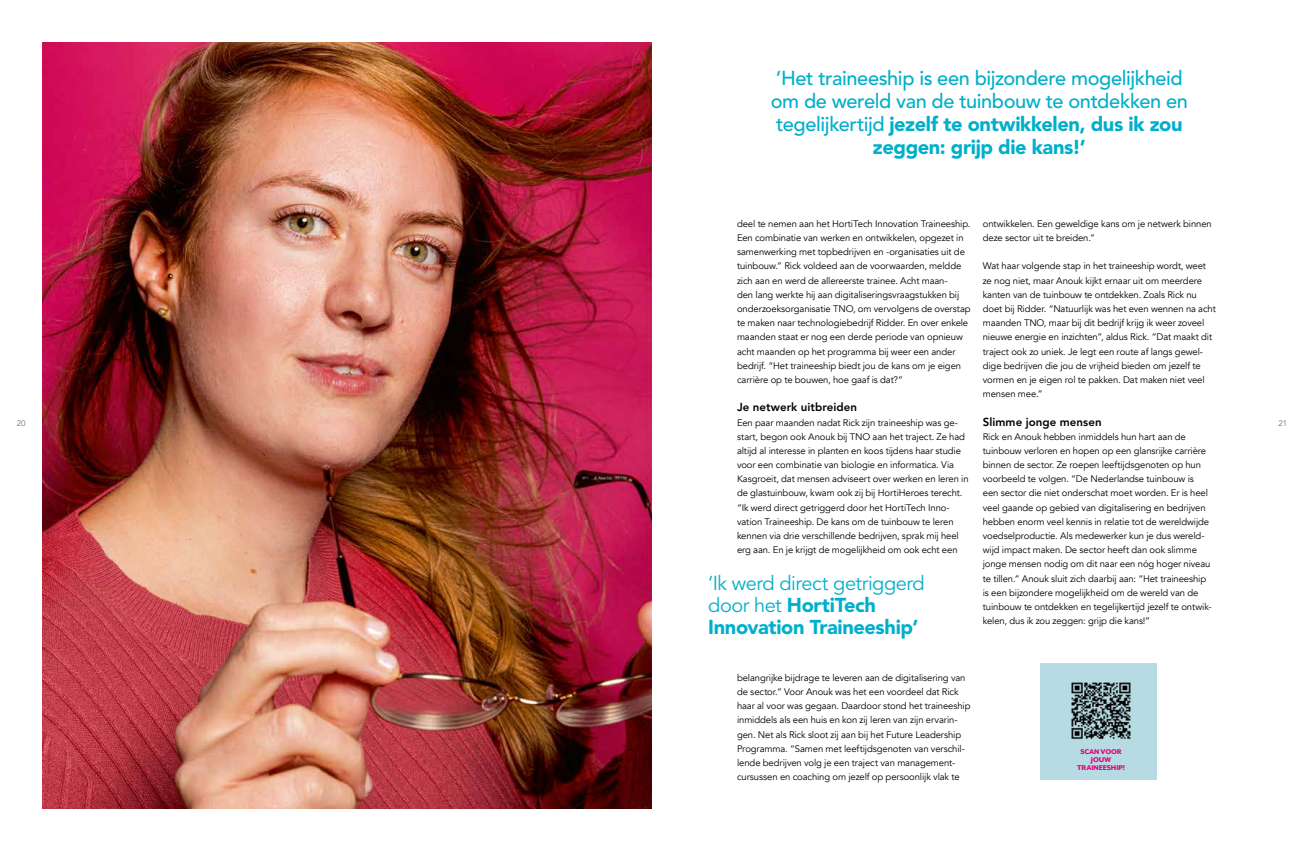
<style>
.page{position:relative;width:1304px;height:851px;background:#fff}
.page>*{position:absolute;margin:0;border:0;box-sizing:border-box;transform-origin:0 0}
.t1{font:500 20px/23px "Avenir LT Std";letter-spacing:-.02em;color:#00afca;text-align:center}
.t2{font:900 20px/22px "Avenir LT Std";letter-spacing:-.02em;color:#00afca}
.t3{font:800 11.5px "Avenir LT Std";letter-spacing:.005em;color:#000}
.t4{font:9.5px/14.2px "Avenir";letter-spacing:-.01em;color:#000}
.t5{font:800 8px/8px "Mr Eaves XL San OT";letter-spacing:-.01em;color:#e5007c;text-align:center}
.t6{font:8px "Avenir";color:#6e6e6e}
.s1{font-weight:900}
.s2{font-weight:400}
</style>
<div class="page">
<img style="left:43px;top:43px;width:609px;height:765px">
<div style="left:1041px;top:663px;width:116px;height:117px;background:#b6dbe3"></div>
<img style="left:1071px;top:682px;width:60px;height:57px">
<h1 class="t1" style="left:771px;top:67px;width:419px">‘Het traineeship is een bijzondere mogelijkheid om de wereld van de tuinbouw te ontdekken en tegelijkertijd <span class="s1">jezelf te ontwikkelen, dus ik zou zeggen: grijp die kans!’</span></h1>
<p class="t4" style="left:737px;top:217px;width:235px">deel te nemen aan het HortiTech Innovation Traineeship.<br>Een combinatie van werken en ontwikkelen, opgezet in samenwerking met topbedrijven en -organisaties uit de tuinbouw.” Rick voldeed aan de voorwaarden, meldde zich aan en werd de allereerste trainee. Acht maan-<br>den lang werkte hij aan digitaliseringsvraagstukken bij onderzoeksorganisatie TNO, om vervolgens de overstap te maken naar technologiebedrijf Ridder. En over enkele maanden staat er nog een derde periode van opnieuw acht maanden op het programma bij weer een ander bedrijf. “Het traineeship biedt jou de kans om je eigen carrière op te bouwen, hoe gaaf is dat?”</p>
<p class="t3" style="left:737px;top:400px;width:122px">Je netwerk uitbreiden</p>
<p class="t4" style="left:737px;top:415px;width:233px">Een paar maanden nadat Rick zijn traineeship was ge&shy;start, begon ook Anouk bij TNO aan het traject. Ze had altijd al interesse in planten en koos tijdens haar studie voor een combinatie van biologie en informatica. Via Kasgroeit, dat mensen adviseert over werken en leren in de glastuinbouw, kwam ook zij bij HortiHeroes terecht. “Ik werd direct getriggerd door het HortiTech Inno&shy;vation Traineeship. De kans om de tuinbouw te leren kennen via drie verschillende bedrijven, sprak mij heel erg aan. En je krijgt de mogelijkheid om ook echt een</p>
<p class="t4" style="left:983px;top:217px;width:231px">ontwikkelen. Een geweldige kans om je netwerk binnen deze sector uit te breiden.”</p>
<p class="t4" style="left:983px;top:259px;width:235px">Wat haar volgende stap in het traineeship wordt, weet ze nog niet, maar Anouk kijkt ernaar uit om meerdere kanten van de tuinbouw te ontdekken. Zoals Rick nu doet bij Ridder. “Natuurlijk was het even wennen na acht maanden TNO, maar bij dit bedrijf krijg ik weer zoveel nieuwe energie en inzichten”, aldus Rick. “Dat maakt dit traject ook zo uniek. Je legt een route af langs gewel&shy;dige bedrijven die jou de vrijheid bieden om jezelf te vormen en je eigen rol te pakken. Dat maken niet veel mensen mee.”</p>
<p class="t3" style="left:983px;top:414px;width:120px">Slimme jonge mensen</p>
<p class="t4" style="left:983px;top:429px;width:230px">Rick en Anouk hebben inmiddels hun hart aan de tuinbouw verloren en hopen op een glansrijke carrière binnen de sector. Ze roepen leeftijdsgenoten op hun voorbeeld te volgen. “De Nederlandse tuinbouw is een sector die niet onderschat moet worden. Er is heel veel gaande op gebied van digitalisering en bedrijven hebben enorm veel kennis in relatie tot de wereldwijde voedselproductie. Als medewerker kun je dus wereld&shy;wijd impact maken. De sector heeft dan ook slimme jonge mensen nodig om dit naar een nóg hoger niveau te tillen.” Anouk sluit zich daarbij aan: “Het traineeship is een bijzondere mogelijkheid om de wereld van de tuinbouw te ontdekken en tegelijkertijd jezelf te ontwik&shy;kelen, dus ik zou zeggen: grijp die kans!”</p>
<p class="t6" style="left:17px;top:418px;width:10px">20</p>
<p class="t6" style="left:1278px;top:418px;width:10px">21</p>
<h1 class="t2" style="left:708px;top:571px;width:218px"><span class="s2">‘Ik werd direct getriggerd door het</span> HortiTech<br>Innovation Traineeship’</h1>
<p class="t4" style="left:737px;top:670px;width:235px">belangrijke bijdrage te leveren aan de digitalisering van de sector.” Voor Anouk was het een voordeel dat Rick haar al voor was gegaan. Daardoor stond het traineeship inmiddels als een huis en kon zij leren van zijn ervarin&shy;gen. Net als Rick sloot zij aan bij het Future Leadership Programma. “Samen met leeftijdsgenoten van verschil&shy;lende bedrijven volg je een traject van management&shy;cursussen en coaching om jezelf op persoonlijk vlak te</p>
<p class="t5" style="left:1077px;top:747px;width:49px">SCAN VOOR<br>JOUW<br>TRAINEESHIP!</p>
</div>
